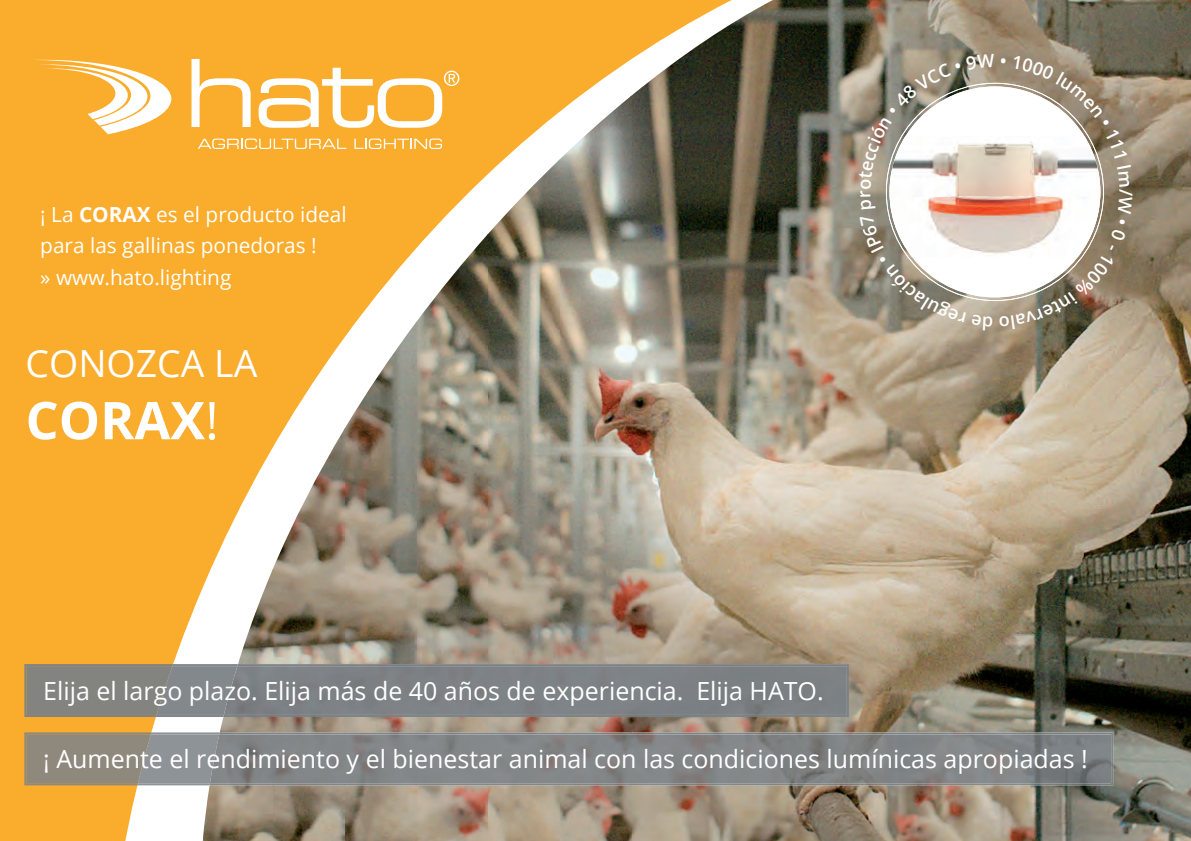
<style>
.page{position:relative;width:1191px;height:841px;background:#fff}
.page>*{position:absolute;margin:0;border:0;box-sizing:border-box;transform-origin:0 0}
.t1{font:700 52px "Open Sans";color:#fff}
.t2{font:37.4px "Open Sans";color:#fff}
.t3{font:25px "Open Sans";color:#fff}
.t4{font:20.8px/31.2px "Open Sans";color:#fff}
.t5{font:600 18px "Open Sans";color:#fff}
.s1{font-weight:700}
.s2{font-weight:400}
</style>
<div class="page">
<img style="left:764px;top:0;width:153px;height:840px">
<img style="left:917px;top:0;width:274px;height:129px">
<img style="left:1061px;top:129px;width:130px;height:711px">
<img style="left:917px;top:301px;width:144px;height:539px">
<img style="left:0;top:0;width:764px;height:840px">
<svg style="left:35px;top:59px;width:136px;height:75px"></svg>
<svg style="left:191px;top:59px;width:60px;height:68px"></svg>
<svg style="left:354px;top:138px;width:88px;height:11px"></svg>
<svg style="left:198px;top:138px;width:148px;height:11px;background:#fbc163"></svg>
<svg style="left:259px;top:68px;width:200px;height:60px"></svg>
<img style="left:220px;top:732px;width:893px;height:53px">
<svg style="left:24px;top:732px;width:196px;height:53px;background:#908d86"></svg>
<img style="left:238px;top:663px;width:611px;height:53px">
<svg style="left:24px;top:663px;width:214px;height:53px;background:#868683"></svg>
<div style="left:889px;top:86px;width:211px;height:211px;background:#fff;border-radius:50%"></div>
<img style="left:960px;top:142px;width:140px;height:55px">
<img style="left:889px;top:209px;width:3px;height:6px">
<img style="left:959px;top:197px;width:40px;height:57px">
<svg style="left:966px;top:54px;width:28px;height:16px"></svg>
<svg style="left:1001px;top:58px;width:5px;height:6px"></svg>
<svg style="left:1012px;top:56px;width:115px;height:102px"></svg>
<svg style="left:1117px;top:165px;width:14px;height:22px"></svg>
<img style="left:999px;top:196px;width:133px;height:133px">
<svg style="left:860px;top:215px;width:132px;height:115px"></svg>
<img style="left:859px;top:63px;width:101px;height:146px">
<p class="t4" style="left:40px;top:198px;width:308px">¡ La <span class="s1">CORAX</span> es el producto ideal para las gallinas ponedoras !<br>» www.hato.lighting</p>
<h2 class="t2" style="left:26px;top:337px;width:233px">CONOZCA LA</h2>
<h1 class="t1" style="left:26px;top:383px;width:195px">CORAX<span class="s2">!</span></h1>
<p class="t5" style="left:1138px;top:188px;width:9px;rotate:90deg">/</p>
<p class="t3" style="left:43px;top:673px;width:782px">Elija el largo plazo. Elija más de 40 años de experiencia. Elija HATO.</p>
<p class="t3" style="left:43px;top:741px;width:1046px">¡ Aumente el rendimiento y el bienestar animal con las condiciones lumínicas apropiadas !</p>
</div>
